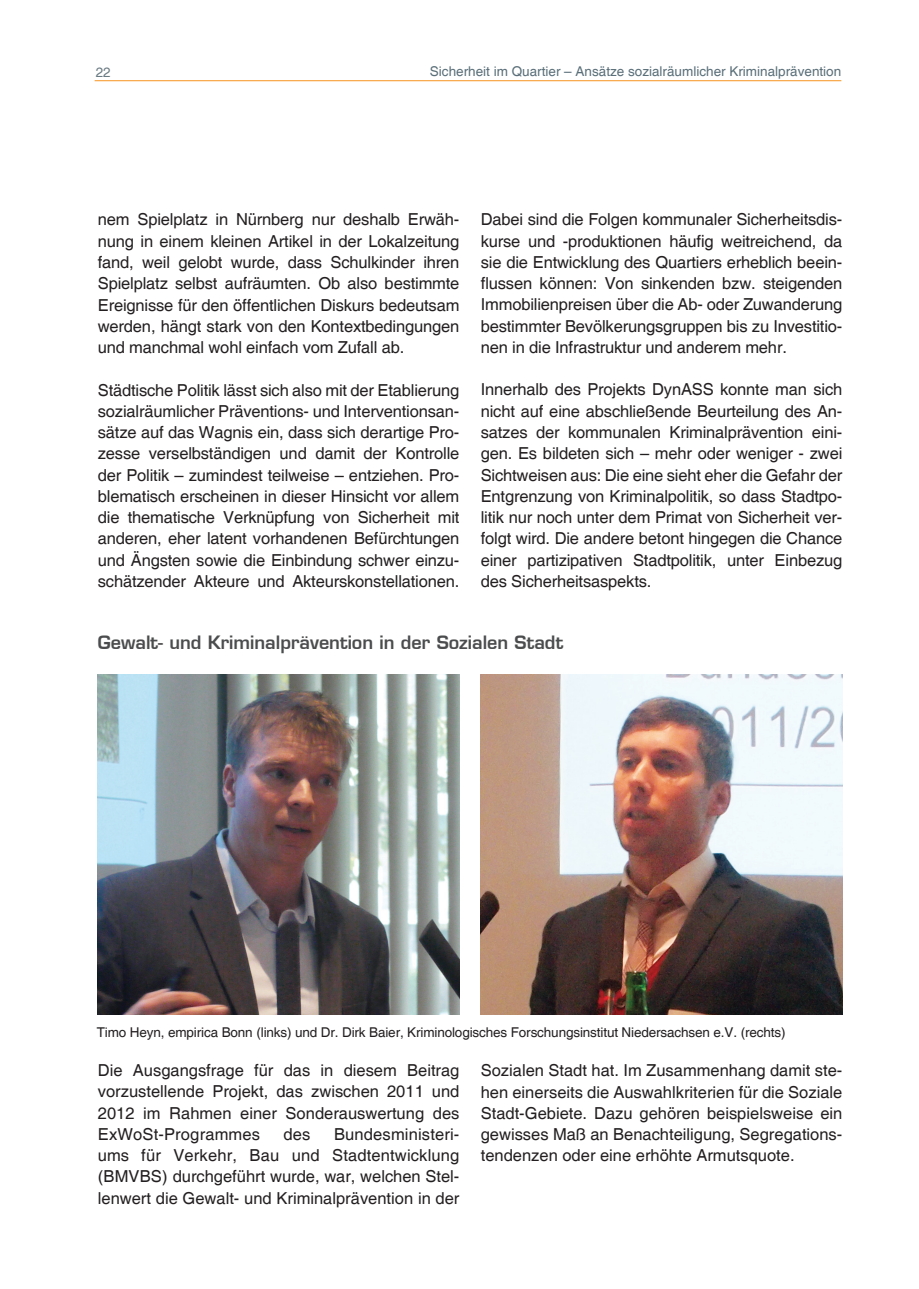
<style>
.page{position:relative;width:919px;height:1289px;background:#fff}
.page>*{position:absolute;margin:0;border:0;box-sizing:border-box;transform-origin:0 0}
.t1{font:600 18px "Eurostile LT";color:#4b4c4d}
.t2{font:16.5px/21.3px "Helvetica";letter-spacing:-.01em;color:#231f20;text-align:justify}
.t3{font:13.5px "Helvetica";letter-spacing:-.01em;color:#231f20}
.t4{font:13.5px "Helvetica";color:#596e78}
.t5{font:13.5px "Helvetica";color:#697a82}
</style>
<div class="page">
<hr style="left:95px;top:80px;width:746px;height:1px;background:#f7931d">
<img style="left:480px;top:674px;width:362px;height:340px">
<img style="left:98px;top:674px;width:361px;height:340px">
<p class="t5" style="left:96px;top:64px;width:17px">22</p>
<p class="t4" style="left:430px;top:64px;width:413px">Sicherheit im Quartier – Ansätze sozialräumlicher Kriminalprävention</p>
<p class="t2" style="left:98px;top:210px;width:363px">nem Spielplatz in Nürnberg nur deshalb Erwäh&shy;nung in einem kleinen Artikel in der Lokalzeitung fand, weil gelobt wurde, dass Schulkinder ihren Spielplatz selbst aufräumten. Ob also bestimmte Ereignisse für den öffentlichen Diskurs bedeutsam werden, hängt stark von den Kontextbedingungen und manchmal wohl einfach vom Zufall ab.</p>
<p class="t2" style="left:98px;top:380px;width:363px">Städtische Politik lässt sich also mit der Etablierung sozialräumlicher Präventions- und Interventionsan&shy;sätze auf das Wagnis ein, dass sich derartige Pro&shy;zesse verselbständigen und damit der Kontrolle der Politik – zumindest teilweise – entziehen. Pro&shy;blematisch erscheinen in dieser Hinsicht vor allem die thematische Verknüpfung von Sicherheit mit anderen, eher latent vorhandenen Befürchtungen und Ängsten sowie die Einbindung schwer einzu&shy;schätzender Akteure und Akteurskonstellationen.</p>
<p class="t2" style="left:480px;top:209px;width:363px">Dabei sind die Folgen kommunaler Sicherheitsdis&shy;kurse und -produktionen häufig weitreichend, da sie die Entwicklung des Quartiers erheblich beein&shy;flussen können: Von sinkenden bzw. steigenden Immobilienpreisen über die Ab- oder Zuwanderung bestimmter Bevölkerungsgruppen bis zu Investitio&shy;nen in die Infrastruktur und anderem mehr.</p>
<p class="t2" style="left:480px;top:379px;width:363px">Innerhalb des Projekts DynASS konnte man sich nicht auf eine abschließende Beurteilung des An&shy;satzes der kommunalen Kriminalprävention eini&shy;gen. Es bildeten sich – mehr oder weniger - zwei Sichtweisen aus: Die eine sieht eher die Gefahr der Entgrenzung von Kriminalpolitik, so dass Stadtpo&shy;litik nur noch unter dem Primat von Sicherheit ver&shy;folgt wird. Die andere betont hingegen die Chance einer partizipativen Stadtpolitik, unter Einbezug des Sicherheitsaspekts.</p>
<p class="t1" style="left:98px;top:630px;width:467px">Gewalt- und Kriminalprävention in der Sozialen Stadt</p>
<p class="t3" style="left:97px;top:1024px;width:690px">Timo Heyn, empirica Bonn (links) und Dr. Dirk Baier, Kriminologisches Forschungsinstitut Niedersachsen e.V. (rechts)</p>
<p class="t2" style="left:98px;top:1060px;width:363px">Die Ausgangsfrage für das in diesem Beitrag vorzustellende Projekt, das zwischen 2011 und 2012 im Rahmen einer Sonderauswertung des ExWoSt-Programmes</p>
<p class="t2" style="left:98px;top:1123px;width:363px;text-indent:236px">Bundesministeri&shy;ums für Verkehr, Bau und Stadtentwicklung (BMVBS) durchgeführt wurde, war, welchen Stel&shy;lenwert die Gewalt- und Kriminalprävention in der</p>
<p class="t2" style="left:283px;top:1123px;width:28px">des</p>
<p class="t2" style="left:480px;top:1060px;width:363px">Sozialen Stadt hat. Im Zusammenhang damit ste&shy;hen einerseits die Auswahlkriterien für die Soziale Stadt-Gebiete. Dazu gehören beispielsweise ein gewisses Maß an Benachteiligung, Segregations&shy;tendenzen oder eine erhöhte Armutsquote.</p>
</div>
